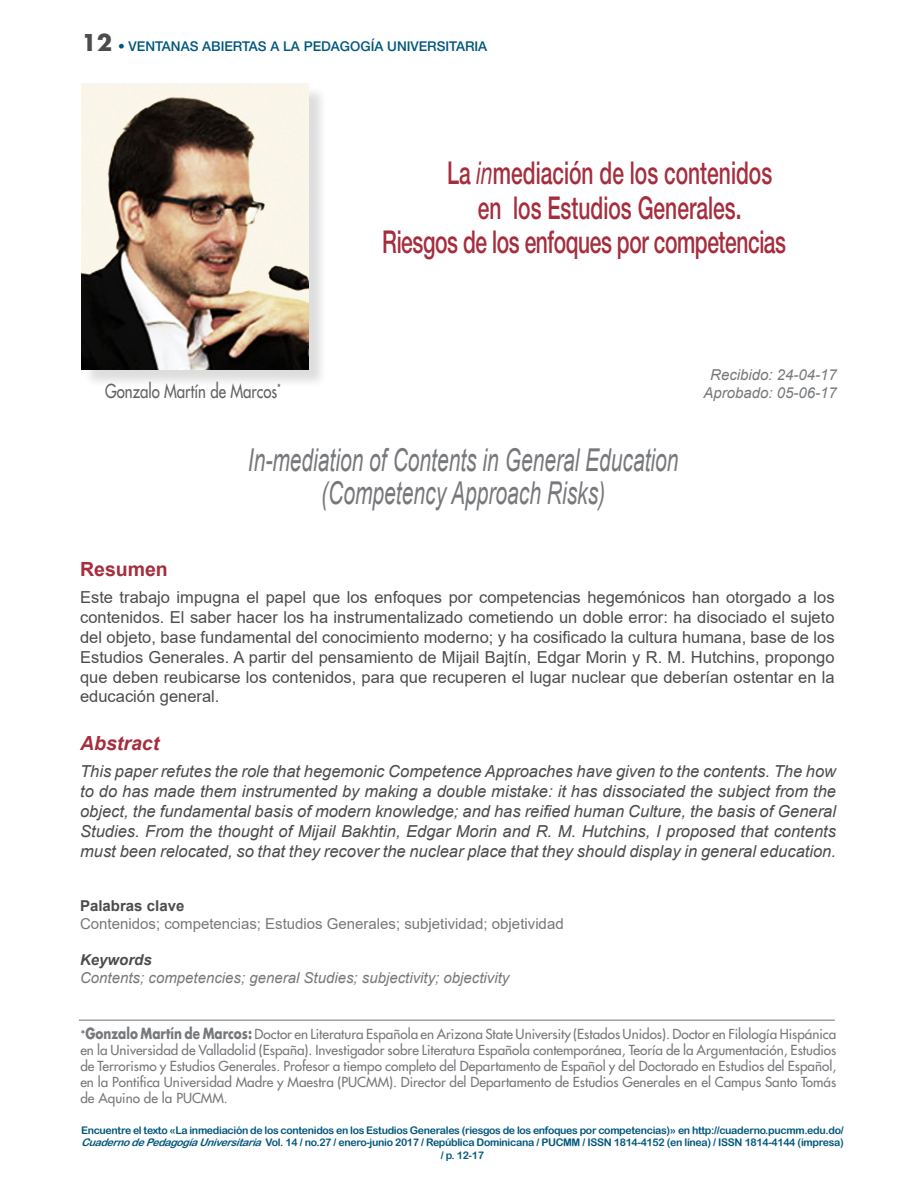
<style>
.page{position:relative;width:918px;height:1188px;background:#fff}
.page>*{position:absolute;margin:0;border:0;box-sizing:border-box;transform-origin:0 0}
.t1{font:italic 31.5px "Arial";color:#76787b;scale:.67 1}
.t2{font:500 31.5px "Helvetica Neue";color:#a52e3e;scale:.67 1}
.t3{font:500 31.5px "Helvetica Neue";letter-spacing:-.02em;color:#a52e3e;scale:.67 1}
.t4{font:italic 700 19.5px "Arial";color:#a52e3e}
.t5{font:700 19.5px "Arial";color:#a52e3e}
.t6{font:500 18.75px "Futura Std";color:#636366;scale:.8 1}
.t7{font:16.5px/19.8px "Arial";color:#4b4c4d;text-align:justify}
.t8{font:italic 16.5px/19.8px "Arial";color:#4b4c4d;text-align:justify}
.t9{font:italic 15px/18px "Arial";color:#76787b;text-align:center}
.t10{font:15px "Arial";color:#76787b}
.t11{font:700 15px "Arial";color:#4b4c4d}
.t12{font:italic 700 15px "Arial";color:#4b4c4d}
.t13{font:500 13.5px/16.2px "Futura Std";color:#76787b;text-align:justify}
.t14{font:500 13.5px "Helvetica Neue";color:#00577d}
.t15{font:10.5px/12.6px "Arial Rounded MT Bold";letter-spacing:-.03em;color:#00577d;text-align:center}
.s1{font-family:"Futura Std";font-weight:700;font-size:22.5px;color:#4b4c4d}
.s2{font-weight:400;font-style:italic}
.s3{font-size:12px}
.s4{font-weight:700;font-size:15px}
.s5{font-style:italic}
</style>
<div class="page">
<hr style="left:79px;top:1019px;width:756px;height:2px;background:#a1a1a5">
<div style="left:84px;top:86px;width:244px;height:302px;background:#231f20;opacity:.15"></div>
<img style="left:81px;top:84px;width:228px;height:286px">
<p class="t14" style="left:81px;top:35px;width:407px"><span class="s1">12</span> • VENTANAS ABIERTAS A LA PEDAGOGÍA UNIVERSITARIA</p>
<p class="t6" style="left:105px;top:380px;width:222px">Gonzalo Martín de Marcos<sup>*</sup></p>
<p class="t2" style="left:447px;top:148px;width:487px">La <span class="s2">in</span>mediación de los contenidos</p>
<p class="t2" style="left:478px;top:182px;width:395px">en los Estudios Generales.</p>
<p class="t3" style="left:382px;top:217px;width:604px">Riesgos de los enfoques por competencias</p>
<p class="t9" style="left:704px;top:366px;width:135px">Recibido: 24-04-17<br>Aprobado: 05-06-17</p>
<p class="t1" style="left:248px;top:440px;width:644px">In-mediation of Contents in General Education</p>
<p class="t1" style="left:321px;top:473px;width:425px">(Competency Approach Risks)</p>
<p class="t5" style="left:80px;top:556px;width:89px">Resumen</p>
<p class="t7" style="left:80px;top:588px;width:756px">Este trabajo impugna el papel que los enfoques por competencias hegemónicos han otorgado a los contenidos. El saber hacer los ha instrumentalizado cometiendo un doble error: ha disociado el sujeto del objeto, base fundamental del conocimiento moderno; y ha cosificado la cultura humana, base de los Estudios Generales. A partir del pensamiento de Mijail Bajtín, Edgar Morin y R. M. Hutchins, propongo que deben reubicarse los contenidos, para que recuperen el lugar nuclear que deberían ostentar en la educación general.</p>
<p class="t4" style="left:80px;top:731px;width:81px">Abstract</p>
<p class="t8" style="left:80px;top:762px;width:757px">This paper refutes the role that hegemonic Competence Approaches have given to the contents. The how to do has made them instrumented by making a double mistake: it has dissociated the subject from the object, the fundamental basis of modern knowledge; and has reified human Culture, the basis of General Studies. From the thought of Mijail Bakhtin, Edgar Morin and R. M. Hutchins, I proposed that contents must been relocated, so that they recover the nuclear place that they should display in general education.</p>
<p class="t11" style="left:80px;top:895px;width:106px">Palabras clave</p>
<p class="t10" style="left:80px;top:914px;width:485px">Contenidos; competencias; Estudios Generales; subjetividad; objetividad</p>
<p class="t12" style="left:80px;top:949px;width:73px">Keywords</p>
<p class="t9" style="left:80px;top:968px;width:431px">Contents; competencies; general Studies; subjectivity; objectivity</p>
<p class="t13" style="left:80px;top:1026px;width:758px"><span class="s3">*</span><span class="s4">Gonzalo Martín de Marcos:</span> Doctor en Literatura Española en Arizona State University (Estados Unidos). Doctor en Filología Hispánica en la Universidad de Valladolid (España). Investigador sobre Literatura Española contemporánea, Teoría de la Argumentación, Estudios de Terrorismo y Estudios Generales. Profesor a tiempo completo del Departamento de Español y del Doctorado en Estudios del Español, en la Pontifica Universidad Madre y Maestra (PUCMM). Director del Departamento de Estudios Generales en el Campus Santo Tomás de Aquino de la PUCMM.</p>
<p class="t15" style="left:81px;top:1123px;width:764px">Encuentre el texto «La inmediación de los contenidos en los Estudios Generales (riesgos de los enfoques por competencias)» en http://cuaderno.pucmm.edu.do/<br><span class="s5">CuadernodePedagogíaUniversitaria</span>Vol. 14 / no.27 / enero-junio 2017 / República Dominicana / PUCMM / ISSN 1814-4152 (en línea) / ISSN 1814-4144 (impresa) / p. 12-17</p>
</div>
